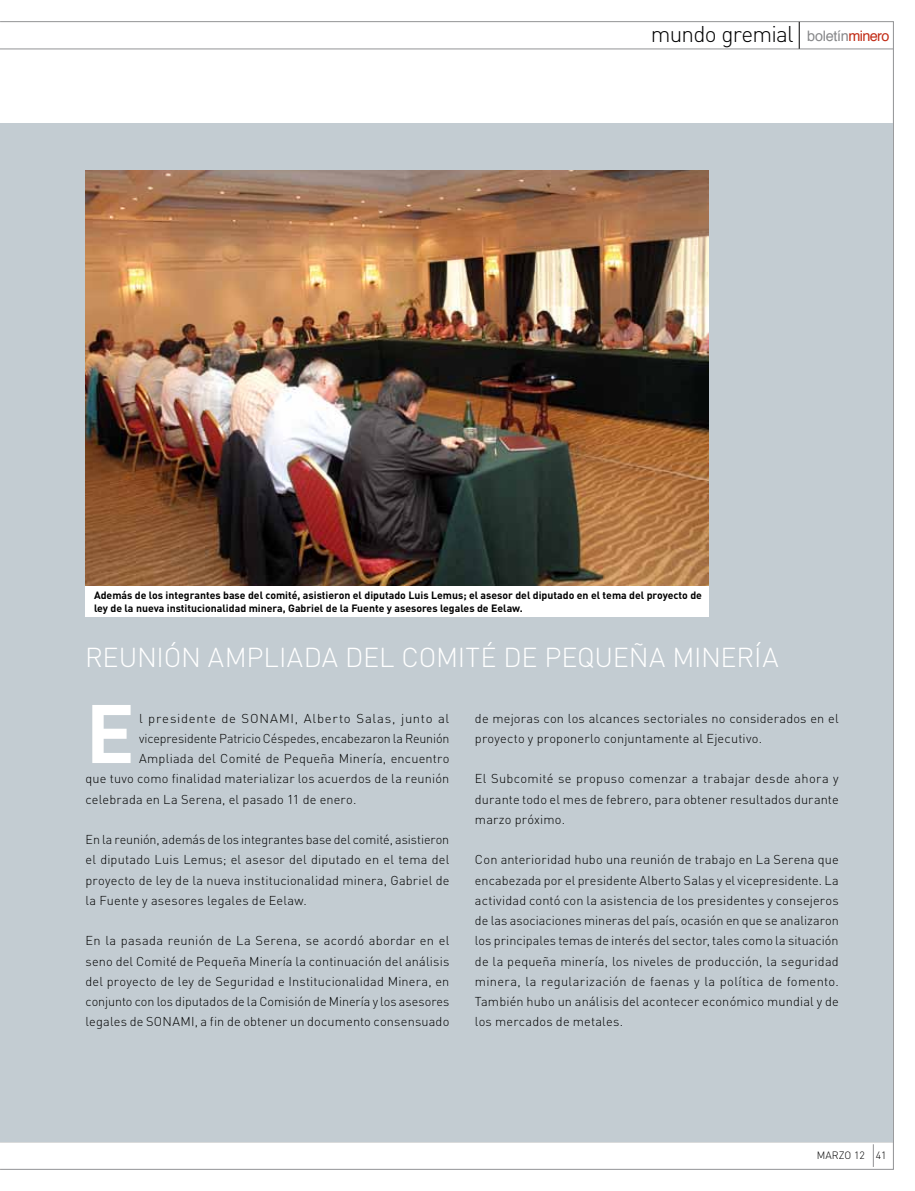
<style>
.page{position:relative;width:915px;height:1191px;background:#fff}
.page>*{position:absolute;margin:0;border:0;box-sizing:border-box;transform-origin:0 0}
.t1{font:700 81.6px "DIN";color:#fff}
.t2{font:300 27px "DIN";letter-spacing:-.01em;color:#fff}
.t3{font:300 22.5px "DIN";letter-spacing:-.035em;color:#000}
.t4{font:300 12.75px/20.2px "DIN";letter-spacing:.015em;color:#000;text-align:justify}
.t5{font:300 12.75px "DIN";letter-spacing:-.01em;color:#000}
.t6{font:300 12.75px "DIN";letter-spacing:.055em;color:#000}
.t7{font:700 10.5px/13.5px "DIN";color:#000}
.t8{font:300 10.5px "DIN";color:#000}
.s1{font-family:"Helvetica";font-weight:400;font-size:14.4px;color:#87888a}
.s2{font-family:"Helvetica";font-weight:400;font-size:14.4px;color:#c22c16}
</style>
<div class="page">
<hr style="left:0;top:49px;width:893px;height:1px;background:#929395">
<hr style="left:0;top:1141px;width:893px;height:1px;background:#929395">
<svg style="left:872px;top:1144px;width:1px;height:23px"></svg>
<svg style="left:798px;top:22px;width:1px;height:27px"></svg>
<div style="left:0;top:123px;width:892px;height:1018px;background:#c3ccd2"></div>
<div style="left:85px;top:586px;width:623px;height:30px;background:#fff"></div>
<img style="left:85px;top:170px;width:623px;height:415px">
<h3 class="t3" style="left:650px;top:21px;width:240px">mundo gremial <span class="s1">boletín</span><span class="s2">minero</span></h3>
<p class="t7" style="left:94px;top:588px;width:609px">Además de los integrantes base del comité, asistieron el diputado Luis Lemus; el asesor del diputado en el tema del proyecto de ley de la nueva institucionalidad minera, Gabriel de la Fuente y asesores legales de Eelaw.</p>
<h2 class="t2" style="left:85px;top:641px;width:694px">REUNIÓN AMPLIADA DEL COMITÉ DE PEQUEÑA MINERÍA</h2>
<h1 class="t1" style="left:85px;top:680px;width:51px">E</h1>
<p class="t6" style="left:139px;top:710px;width:312px">l presidente de SONAMI, Alberto Salas, junto al</p>
<p class="t4" style="left:475px;top:707px;width:365px">de mejoras con los alcances sectoriales no considerados en el proyecto y proponerlo conjuntamente al Ejecutivo.</p>
<p class="t4" style="left:475px;top:768px;width:365px">El Subcomité se propuso comenzar a trabajar desde ahora y durante todo el mes de febrero, para obtener resultados durante marzo próximo.</p>
<p class="t4" style="left:475px;top:849px;width:365px">Con anterioridad hubo una reunión de trabajo en La Serena que encabezada por el presidente Alberto Salas y el vicepresidente. La actividad contó con la asistencia de los presidentes y consejeros de las asociaciones mineras del país, ocasión en que se analizaron los principales temas de interés del sector, tales como la situación de la pequeña minería, los niveles de producción, la seguridad minera, la regularización de faenas y la política de fomento.<br>También hubo un análisis del acontecer económico mundial y de los mercados de metales.</p>
<p class="t5" style="left:139px;top:730px;width:312px">vicepresidente Patricio Céspedes, encabezaron la Reunión</p>
<p class="t4" style="left:139px;top:748px;width:312px">Ampliada del Comité de Pequeña Minería, encuentro</p>
<p class="t4" style="left:85px;top:768px;width:365px">que tuvo como finalidad materializar los acuerdos de la reunión</p>
<p class="t4" style="left:85px;top:788px;width:272px">celebrada en La Serena, el pasado 11 de enero.</p>
<p class="t4" style="left:85px;top:829px;width:365px">En la reunión, además de los integrantes base del comité, asistieron el diputado Luis Lemus; el asesor del diputado en el tema del proyecto de ley de la nueva institucionalidad minera, Gabriel de la Fuente y asesores legales de Eelaw.</p>
<p class="t4" style="left:85px;top:930px;width:365px">En la pasada reunión de La Serena, se acordó abordar en el seno del Comité de Pequeña Minería la continuación del análisis del proyecto de ley de Seguridad e Institucionalidad Minera, en conjunto con los diputados de la Comisión de Minería y los asesores legales de SONAMI, a fin de obtener un documento consensuado</p>
<p class="t8" style="left:816px;top:1148px;width:71px">MARZO 12 41</p>
</div>
